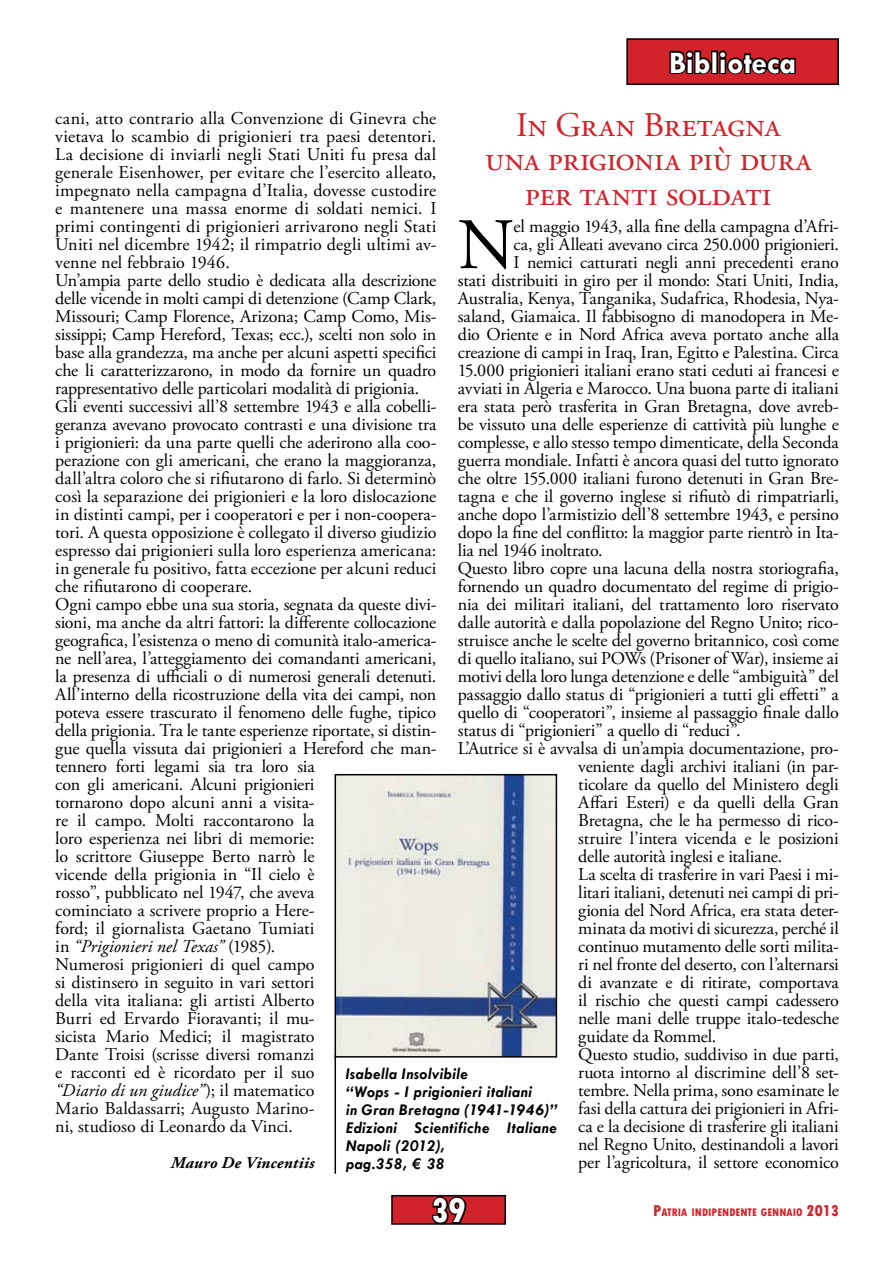
<style>
.page{position:relative;width:893px;height:1263px;background:#fff}
.page>*{position:absolute;margin:0;border:0;box-sizing:border-box;transform-origin:0 0}
.Stile_di_paragrafo_7{font:72.3px "Adobe Garamond Pro";color:#000}
.t1{font:800 condensed 36px "Tw Cen";color:#fff}
.t2{font:34.5px "Adobe Garamond Pro";letter-spacing:-.005em;color:#d2232a}
.t3{font:700 31.5px "Tw Cen";color:#fff}
.Stile_di_paragrafo_7-2{font:18px/18px "Adobe Garamond Pro";letter-spacing:-.02em;color:#000;text-align:justify}
.Stile_di_paragrafo_7-3{font:italic 700 16.5px/18px "Tw Cen";letter-spacing:.03em;color:#000}
.Stile_di_paragrafo_7-4{font:italic 700 16.5px "Adobe Garamond Pro";letter-spacing:.01em;color:#000}
.t4{font:800 condensed 11.55px "Tw Cen";color:#d2232a}
.s1{font-style:italic}
.s2{font-size:16.5px}
</style>
<div class="page">
<div style="left:392px;top:1196px;width:113px;height:28px;background:#d2232a"></div>
<svg style="left:430px;top:1194px;width:38px;height:28px"></svg>
<div style="left:391px;top:1195px;width:115px;height:30px;border:2px solid #000"></div>
<img style="left:338px;top:777px;width:216px;height:277px">
<div style="left:335px;top:774px;width:222px;height:283px;border:2px solid #000"></div>
<div style="left:627px;top:39px;width:211px;height:45px;background:#d2232a"></div>
<svg style="left:669px;top:50px;width:127px;height:25px"></svg>
<div style="left:626px;top:38px;width:213px;height:47px;border:2px solid #000"></div>
<hr style="left:335px;top:1055px;width:1px;height:119px;background:#000">
<p class="t3" style="left:669px;top:44px;width:129px">Biblioteca</p>
<p class="Stile_di_paragrafo_7-2" style="left:55px;top:110px;width:383px">cani, atto contrario alla Convenzione di Ginevra che vietava lo scambio di prigionieri tra paesi detentori.<br>La decisione di inviarli negli Stati Uniti fu presa dal generale Eisenhower, per evitare che l’esercito alleato, impegnato nella campagna d’Italia, dovesse custodire e mantenere una massa enorme di soldati nemici. I primi contingenti di prigionieri arrivarono negli Stati Uniti nel dicembre 1942; il rimpatrio degli ultimi av&shy;venne nel febbraio 1946.</p>
<p class="Stile_di_paragrafo_7-2" style="left:55px;top:272px;width:383px">Un’ampia parte dello studio è dedicata alla descrizione delle vicende in molti campi di detenzione (Camp Clark, Missouri; Camp Florence, Arizona; Camp Como, Mis&shy;sissippi; Camp Hereford, Texas; ecc.), scelti non solo in base alla grandezza, ma anche per alcuni aspetti specifici che li caratterizzarono, in modo da fornire un quadro rappresentativo delle particolari modalità di prigionia.</p>
<p class="Stile_di_paragrafo_7-2" style="left:55px;top:398px;width:383px">Gli eventi successivi all’8 settembre 1943 e alla cobelli&shy;geranza avevano provocato contrasti e una divisione tra i prigionieri: da una parte quelli che aderirono alla coo&shy;perazione con gli americani, che erano la maggioranza, dall’altra coloro che si rifiutarono di farlo. Si determinò così la separazione dei prigionieri e la loro dislocazione in distinti campi, per i cooperatori e per i non-coopera&shy;tori. A questa opposizione è collegato il diverso giudizio espresso dai prigionieri sulla loro esperienza americana: in generale fu positivo, fatta eccezione per alcuni reduci che rifiutarono di cooperare.</p>
<p class="Stile_di_paragrafo_7-2" style="left:55px;top:596px;width:383px;text-align:left">Ogni campo ebbe una sua storia, segnata da queste divi&shy;sioni, ma anche da altri fattori: la differente collocazione geografica, l’esistenza o meno di comunità italo-america&shy;ne nell’area, l’atteggiamento dei comandanti americani, la presenza di ufficiali o di numerosi generali detenuti.<br>All’interno della ricostruzione della vita dei campi, non poteva essere trascurato il fenomeno delle fughe, tipico della prigionia. Tra le tante esperienze riportate, si distin&shy;gue quella vissuta dai prigionieri a Hereford che man&shy;tennero forti legami sia tra loro sia<br>con gli americani. Alcuni prigionieri<br>tornarono dopo alcuni anni a visita-<br>re il campo. Molti raccontarono la<br>loro esperienza nei libri di memorie:<br>lo scrittore Giuseppe Berto narrò le<br>vicende della prigionia in “Il cielo è<br>rosso”, pubblicato nel 1947, che aveva<br>cominciato a scrivere proprio a Here-<br>ford; il giornalista Gaetano Tumiati<br>in <span class="s1">“Prigionieri nel Texas”</span> (1985).</p>
<p class="Stile_di_paragrafo_7-2" style="left:55px;top:956px;width:261px">Numerosi prigionieri di quel campo si distinsero in seguito in vari settori della vita italiana: gli artisti Alberto Burri ed Ervardo Fioravanti; il mu&shy;sicista Mario Medici; il magistrato Dante Troisi (scrisse diversi romanzi e racconti ed è ricordato per il suo <span class="s1">“Diario di un giudice”</span>); il matematico Mario Baldassarri; Augusto Marino&shy;ni, studioso di Leonardo da Vinci.</p>
<p class="Stile_di_paragrafo_7-4" style="left:171px;top:1153px;width:145px">Mauro De Vincentiis</p>
<p class="t1" style="left:431px;top:1189px;width:36px">39</p>
<p class="t4" style="left:653px;top:1205px;width:187px"><span class="s2">P</span>ATRIA INDIPENDENTE GENNAIO <span class="s2">2013</span></p>
<p class="t2" style="left:516px;top:104px;width:266px">In Gran Bretagna</p>
<p class="t2" style="left:485px;top:138px;width:328px">una prigionia più dura</p>
<p class="t2" style="left:525px;top:173px;width:248px">per tanti soldati</p>
<p class="Stile_di_paragrafo_7" style="left:458px;top:202px;width:58px">N</p>
<p class="Stile_di_paragrafo_7-2" style="left:514px;top:218px;width:327px">el maggio 1943, alla fine della campagna d’Afri-</p>
<p class="Stile_di_paragrafo_7-2" style="left:514px;top:236px;width:327px">ca, gli Alleati avevano circa 250.000 prigionieri.</p>
<p class="Stile_di_paragrafo_7-2" style="left:514px;top:254px;width:327px">I nemici catturati negli anni precedenti erano</p>
<p class="Stile_di_paragrafo_7-2" style="left:458px;top:272px;width:382px">stati distribuiti in giro per il mondo: Stati Uniti, India,</p>
<p class="Stile_di_paragrafo_7-2" style="left:458px;top:290px;width:383px">Australia, Kenya, Tanganika, Sudafrica, Rhodesia, Nya-</p>
<p class="Stile_di_paragrafo_7-2" style="left:458px;top:308px;width:383px">saland, Giamaica. Il fabbisogno di manodopera in Me-</p>
<p class="Stile_di_paragrafo_7-2" style="left:458px;top:326px;width:383px">dio Oriente e in Nord Africa aveva portato anche alla</p>
<p class="Stile_di_paragrafo_7-2" style="left:458px;top:344px;width:383px">creazione di campi in Iraq, Iran, Egitto e Palestina. Circa</p>
<p class="Stile_di_paragrafo_7-2" style="left:458px;top:362px;width:383px">15.000 prigionieri italiani erano stati ceduti ai francesi e</p>
<p class="Stile_di_paragrafo_7-2" style="left:458px;top:380px;width:383px">avviati in Algeria e Marocco. Una buona parte di italiani</p>
<p class="Stile_di_paragrafo_7-2" style="left:458px;top:398px;width:383px">era stata però trasferita in Gran Bretagna, dove avreb-</p>
<p class="Stile_di_paragrafo_7-2" style="left:458px;top:416px;width:383px">be vissuto una delle esperienze di cattività più lunghe e</p>
<p class="Stile_di_paragrafo_7-2" style="left:458px;top:434px;width:383px">complesse, e allo stesso tempo dimenticate, della Seconda</p>
<p class="Stile_di_paragrafo_7-2" style="left:458px;top:452px;width:382px">guerra mondiale. Infatti è ancora quasi del tutto ignorato</p>
<p class="Stile_di_paragrafo_7-2" style="left:458px;top:470px;width:383px">che oltre 155.000 italiani furono detenuti in Gran Bre-</p>
<p class="Stile_di_paragrafo_7-2" style="left:458px;top:488px;width:383px">tagna e che il governo inglese si rifiutò di rimpatriarli,</p>
<p class="Stile_di_paragrafo_7-2" style="left:458px;top:506px;width:383px">anche dopo l’armistizio dell’8 settembre 1943, e persino</p>
<p class="Stile_di_paragrafo_7-2" style="left:458px;top:524px;width:383px">dopo la fine del conflitto: la maggior parte rientrò in Ita-</p>
<p class="Stile_di_paragrafo_7-2" style="left:458px;top:542px;width:146px">lia nel 1946 inoltrato.</p>
<p class="Stile_di_paragrafo_7-2" style="left:458px;top:560px;width:383px">Questo libro copre una lacuna della nostra storiografia, fornendo un quadro documentato del regime di prigio&shy;nia dei militari italiani, del trattamento loro riservato dalle autorità e dalla popolazione del Regno Unito; rico&shy;struisce anche le scelte del governo britannico, così come di quello italiano, sui POWs (Prisoner of War), insieme ai motivi della loro lunga detenzione e delle “ambiguità” del passaggio dallo status di “prigionieri a tutti gli effetti” a quello di “cooperatori”, insieme al passaggio finale dallo status di “prigionieri” a quello di “reduci”.</p>
<p class="Stile_di_paragrafo_7-2" style="left:578px;top:740px;width:262px;text-indent:-121px">L’Autrice si è avvalsa di un’ampia documentazione, pro&shy;veniente dagli archivi italiani (in par&shy;ticolare da quello del Ministero degli Affari Esteri) e da quelli della Gran Bretagna, che le ha permesso di rico&shy;struire l’intera vicenda e le posizioni delle autorità inglesi e italiane.</p>
<p class="Stile_di_paragrafo_7-2" style="left:578px;top:866px;width:262px">La scelta di trasferire in vari Paesi i mi&shy;litari italiani, detenuti nei campi di pri&shy;gionia del Nord Africa, era stata deter&shy;minata da motivi di sicurezza, perché il continuo mutamento delle sorti milita&shy;ri nel fronte del deserto, con l’alternarsi di avanzate e di ritirate, comportava il rischio che questi campi cadessero nelle mani delle truppe italo-tedesche guidate da Rommel.</p>
<p class="Stile_di_paragrafo_7-2" style="left:578px;top:1046px;width:262px">Questo studio, suddiviso in due parti, ruota intorno al discrimine dell’8 set&shy;tembre. Nella prima, sono esaminate le fasi della cattura dei prigionieri in Afri&shy;ca e la decisione di trasferire gli italiani nel Regno Unito, destinandoli a lavori per l’agricoltura, il settore economico</p>
<p class="Stile_di_paragrafo_7-3" style="left:346px;top:1064px;width:123px">Isabella Insolvibile</p>
<p class="Stile_di_paragrafo_7-3" style="left:346px;top:1082px;width:187px">“Wops - I prigionieri italiani</p>
<p class="Stile_di_paragrafo_7-3" style="left:346px;top:1100px;width:212px">in Gran Bretagna (1941-1946)”</p>
<p class="Stile_di_paragrafo_7-3" style="left:346px;top:1118px;width:212px">Edizioni Scientifiche Italiane<br>Napoli (2012),</p>
<p class="Stile_di_paragrafo_7-3" style="left:346px;top:1154px;width:100px">pag.358, € 38</p>
</div>
